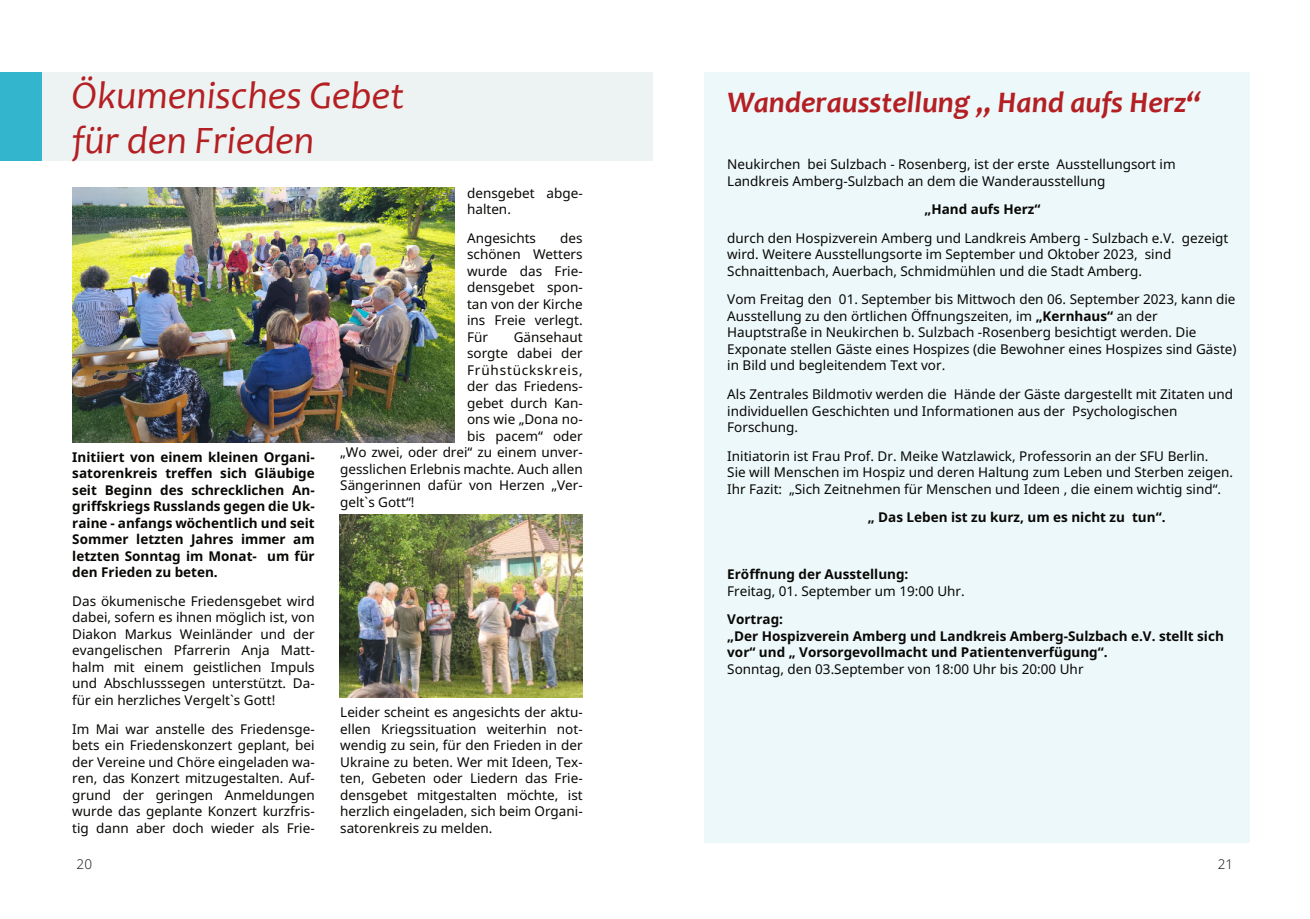
<style>
.page{position:relative;width:1310px;height:919px;background:#fff}
.page>*{position:absolute;margin:0;border:0;box-sizing:border-box;transform-origin:0 0}
.t1{font:italic 39px/45px "Candara";color:#b41f23}
.t2{font:italic 700 30px "Candara";color:#b41f23}
.t3{font:13.5px/16.5px "Noto Sans";color:#080704}
.t4{font:700 13.5px/16.5px "Noto Sans";color:#080704;text-align:justify}
.t5{font:13.5px "Noto Sans";letter-spacing:.06em;color:#080704}
.t6{font:300 13.5px "Noto Sans";color:#231f20}
.s1{font-weight:700}
</style>
<div class="page">
<div style="left:704px;top:72px;width:545px;height:770px;background:#ecf8fa"></div>
<img style="left:72px;top:187px;width:382px;height:255px">
<img style="left:339px;top:515px;width:244px;height:182px">
<div style="left:42px;top:72px;width:610px;height:89px;background:#edf3f2"></div>
<div style="left:0;top:72px;width:42px;height:89px;background:#33b6cd"></div>
<h1 class="t1" style="left:72px;top:76px;width:334px">Ökumenisches Gebet für den Frieden</h1>
<p class="t4" style="left:72px;top:448px;width:244px">Initiiert von einem kleinen Organi‐ satorenkreis treffen sich Gläubige seit Beginn des schrecklichen An‐ griffskriegs Russlands gegen die Uk‐ raine - anfangs wöchentlich und seit Sommer letzten Jahres immer am letzten Sonntag im Monat- um für den Frieden zu beten.</p>
<p class="t3" style="left:72px;top:592px;width:244px;text-align:justify">Das ökumenische Friedensgebet wird dabei, sofern es ihnen möglich ist, von Diakon Markus Weinländer und der evangelischen Pfarrerin Anja Matt‐ halm mit einem geistlichen Impuls und Abschlusssegen unterstützt. Da‐ für ein herzliches Vergelt`s Gott!</p>
<p class="t3" style="left:72px;top:720px;width:244px;text-align:justify">Im Mai war anstelle des Friedensge‐ bets ein Friedenskonzert geplant, bei der Vereine und Chöre eingeladen wa‐ ren, das Konzert mitzugestalten. Auf‐ grund der geringen Anmeldungen wurde das geplante Konzert kurzfris‐ tig dann aber doch wieder als Frie‐</p>
<p class="t3" style="left:467px;top:184px;width:117px">densgebet abge‐ halten.</p>
<p class="t3" style="left:467px;top:229px;width:70px">Angesichts</p>
<p class="t3" style="left:467px;top:229px;width:117px;text-align:justify;text-indent:93px">des schönen Wetters wurde das Frie‐ densgebet spon‐ tan von der Kirche ins Freie verlegt.<br>Für</p>
<p class="t3" style="left:514px;top:328px;width:70px">Gänsehaut</p>
<p class="t3" style="left:467px;top:345px;width:117px">sorgte dabei der</p>
<p class="t5" style="left:467px;top:360px;width:117px">Frühstückskreis,</p>
<p class="t3" style="left:467px;top:378px;width:117px">der das Friedens‐</p>
<p class="t3" style="left:467px;top:394px;width:117px">gebet durch Kan‐</p>
<p class="t3" style="left:467px;top:411px;width:117px">ons wie „Dona no‐</p>
<p class="t3" style="left:467px;top:427px;width:117px">bis pacem“ oder</p>
<p class="t3" style="left:340px;top:444px;width:244px">„Wo zwei, oder drei“ zu einem unver‐</p>
<p class="t3" style="left:340px;top:460px;width:244px">gesslichen Erlebnis machte. Auch allen</p>
<p class="t3" style="left:340px;top:477px;width:244px">Sängerinnen dafür von Herzen „Ver‐</p>
<p class="t3" style="left:340px;top:493px;width:76px">gelt`s Gott“!</p>
<p class="t3" style="left:340px;top:703px;width:244px;text-align:justify">Leider scheint es angesichts der aktu‐ ellen Kriegssituation weiterhin not‐ wendig zu sein, für den Frieden in der Ukraine zu beten. Wer mit Ideen, Tex‐ ten, Gebeten oder Liedern das Frie‐ densgebet mitgestalten möchte, ist herzlich eingeladen, sich beim Organi‐ satorenkreis zu melden.</p>
<h2 class="t2" style="left:727px;top:91px;width:476px">Wanderausstellung „ Hand aufs Herz“</h2>
<p class="t3" style="left:727px;top:156px;width:450px">Neukirchen bei Sulzbach - Rosenberg, ist der erste Ausstellungsort im<br>Landkreis Amberg-Sulzbach an dem die Wanderausstellung</p>
<p class="t4" style="left:924px;top:201px;width:117px">„Hand aufs Herz“</p>
<p class="t3" style="left:727px;top:229px;width:502px">durch den Hospizverein Amberg und Landkreis Amberg - Sulzbach e.V. gezeigt wird. Weitere Ausstellungsorte im September und Oktober 2023, sind<br>Schnaittenbach, Auerbach, Schmidmühlen und die Stadt Amberg.</p>
<p class="t3" style="left:727px;top:291px;width:511px">Vom Freitag den 01. September bis Mittwoch den 06. September 2023, kann die Ausstellung zu den örtlichen Öffnungszeiten, im <span class="s1">„Kernhaus“</span> an der Hauptstraße in Neukirchen b. Sulzbach -Rosenberg besichtigt werden. Die Exponate stellen Gäste eines Hospizes (die Bewohner eines Hospizes sind Gäste) in Bild und begleitendem Text vor.</p>
<p class="t3" style="left:727px;top:385px;width:507px">Als Zentrales Bildmotiv werden die Hände der Gäste dargestellt mit Zitaten und individuellen Geschichten und Informationen aus der Psychologischen<br>Forschung.</p>
<p class="t3" style="left:727px;top:447px;width:507px">Initiatorin ist Frau Prof. Dr. Meike Watzlawick, Professorin an der SFU Berlin.<br>Sie will Menschen im Hospiz und deren Haltung zum Leben und Sterben zeigen.<br>Ihr Fazit: „Sich Zeitnehmen für Menschen und Ideen , die einem wichtig sind“.</p>
<p class="t4" style="left:867px;top:508px;width:299px">„ Das Leben ist zu kurz, um es nicht zu tun“.</p>
<p class="t4" style="left:727px;top:565px;width:183px">Eröffnung der Ausstellung:</p>
<p class="t3" style="left:727px;top:582px;width:239px">Freitag, 01. September um 19:00 Uhr.</p>
<p class="t4" style="left:727px;top:610px;width:498px;text-align:left">Vortrag:<br>„Der Hospizverein Amberg und Landkreis Amberg-Sulzbach e.V. stellt sich vor“ und „ Vorsorgevollmacht und Patientenverfügung“.</p>
<p class="t3" style="left:727px;top:660px;width:358px">Sonntag, den 03.September von 18:00 Uhr bis 20:00 Uhr</p>
<p class="t6" style="left:77px;top:854px;width:17px">20</p>
<p class="t6" style="left:1218px;top:854px;width:17px">21</p>
</div>
